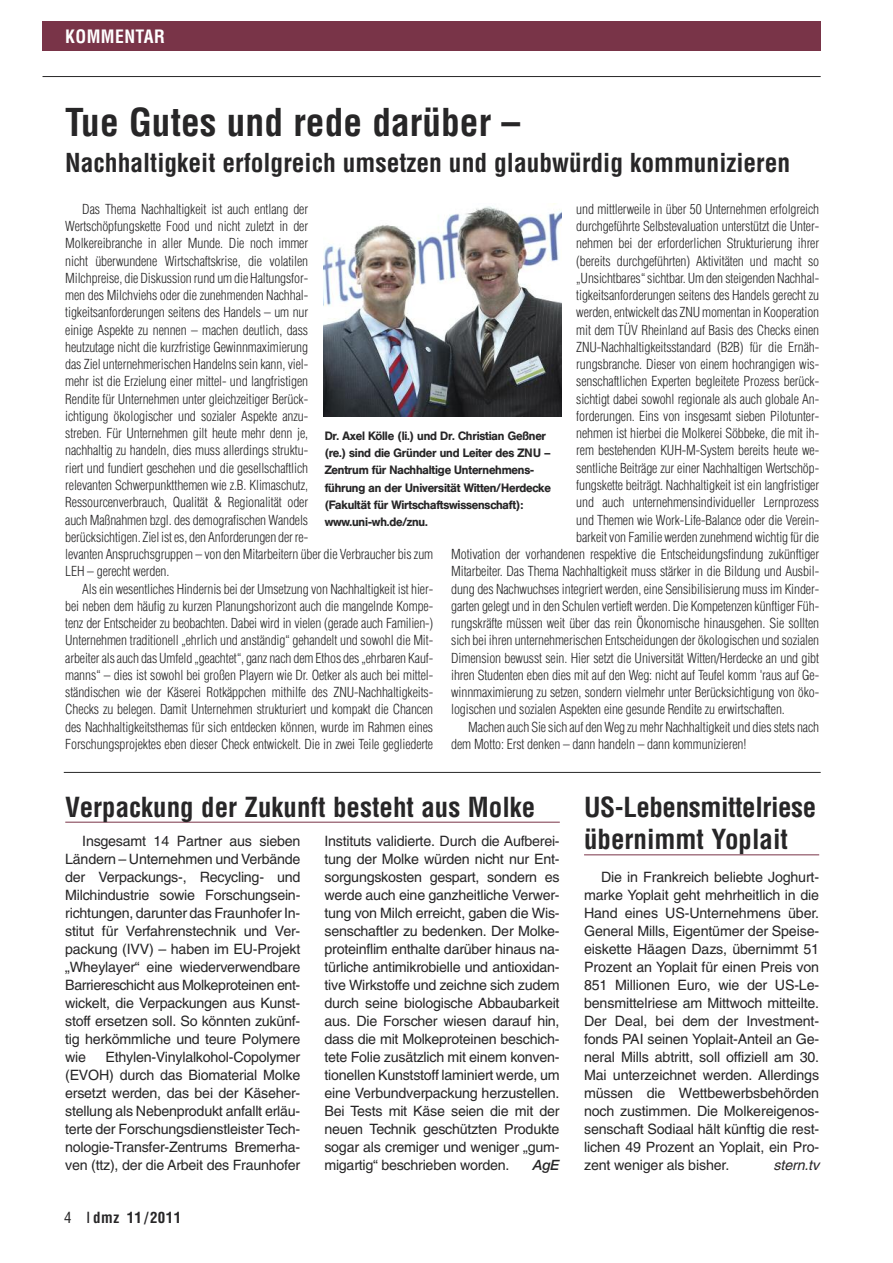
<style>
.page{position:relative;width:893px;height:1263px;background:#fff}
.page>*{position:absolute;margin:0;border:0;box-sizing:border-box;transform-origin:0 0}
.t1{font:700 condensed 37.5px "Helvetica";color:#272627}
.t2{font:700 condensed 27px/32.4px "Helvetica";color:#272627}
.t3{font:700 condensed 25.5px "Helvetica";color:#272627}
.t4{font:700 condensed 18px "Helvetica";letter-spacing:.025em;color:#fff}
.t5{font:700 condensed 15px "Helvetica";letter-spacing:.025em;color:#272627}
.t6{font:14.25px/18px "Helvetica";letter-spacing:-.015em;color:#272627;text-align:justify}
.t7{font:italic 14.25px "Helvetica";letter-spacing:-.01em;color:#272627}
.t8{font:italic 500 14.25px "Helvetica Neue";color:#272627}
.t9{font:300 condensed 13.5px/17.2px "Helvetica";letter-spacing:-.01em;color:#272627}
.t10{font:500 12px/17.2px "Helvetica BQ";letter-spacing:-.01em;color:#272627}
.s1{font-weight:400}
</style>
<div class="page">
<div style="left:43px;top:21px;width:778px;height:30px;background:#793448"></div>
<hr style="left:43px;top:76px;width:778px;height:1px;background:#272627">
<img style="left:323px;top:206px;width:238px;height:210px">
<hr style="left:64px;top:772px;width:757px;height:1px;background:#272627">
<hr style="left:584px;top:854px;width:235px;height:1px;background:#793448">
<hr style="left:65px;top:822px;width:495px;height:1px;background:#793448">
<h3 class="t4" style="left:65px;top:26px;width:101px">KOMMENTAR</h3>
<h1 class="t1" style="left:65px;top:101px;width:456px">Tue Gutes und rede darüber –</h1>
<h3 class="t3" style="left:65px;top:148px;width:726px">Nachhaltigkeit erfolgreich umsetzen und glaubwürdig kommunizieren</h3>
<p class="t9" style="left:65px;top:201px;width:369px;text-indent:17px">Das Thema Nachhaltigkeit ist auch entlang der<br>Wertschöpfungskette Food und nicht zuletzt in der<br>Molkereibranche in aller Munde. Die noch immer<br>nicht überwundene Wirtschaftskrise, die volatilen<br>Milchpreise, die Diskussion rund um die Haltungsfor-<br>men des Milchviehs oder die zunehmenden Nachhal-<br>tigkeitsanforderungen seitens des Handels – um nur<br>einige Aspekte zu nennen – machen deutlich, dass<br>heutzutage nicht die kurzfristige Gewinnmaximierung<br>das Ziel unternehmerischen Handelns sein kann, viel-<br>mehr ist die Erzielung einer mittel- und langfristigen<br>Rendite für Unternehmen unter gleichzeitiger Berück-<br>ichtigung ökologischer und sozialer Aspekte anzu-<br>streben. Für Unternehmen gilt heute mehr denn je,<br>nachhaltig zu handeln, dies muss allerdings struktu-<br>riert und fundiert geschehen und die gesellschaftlich<br>relevanten Schwerpunktthemen wie z.B. Klimaschutz,<br>Ressourcenverbrauch, Qualität &amp; Regionalität oder<br>auch Maßnahmen bzgl. des demografischen Wandels<br>berücksichtigen. Ziel istes, den Anforderungen derre-<br>levanten Anspruchsgruppen – von den Mitarbeitern über die Verbraucher bis zum LEH – gerecht werden.</p>
<p class="t9" style="left:65px;top:580px;width:369px;text-align:justify;text-indent:17px">Als ein wesentliches Hindernis bei der Umsetzung von Nachhaltigkeit ist hier&shy;bei neben dem häufig zu kurzen Planungshorizont auch die mangelnde Kompe&shy;tenz der Entscheider zu beobachten. Dabei wird in vielen (gerade auch Familien-)<br>Unternehmen traditionell „ehrlich und anständig“ gehandelt und sowohl die Mit&shy;arbeiter als auch das Umfeld „geachtet“, ganz nach dem Ethos des „ehrbaren Kauf&shy;manns“ – dies ist sowohl bei großen Playern wie Dr. Oetker als auch bei mittel&shy;ständischen wie der Käserei Rotkäppchen mithilfe des ZNU-Nachhaltigkeits-Checks zu belegen. Damit Unternehmen strukturiert und kompakt die Chancen des Nachhaltigkeitsthemas für sich entdecken können, wurde im Rahmen eines Forschungsprojektes eben dieser Check entwickelt. Die in zwei Teile gegliederte</p>
<p class="t9" style="left:576px;top:201px;width:244px">und mittlerweile in über 50 Unternehmen erfolgreich</p>
<p class="t9" style="left:576px;top:218px;width:244px">durchgeführte Selbstevaluation unterstützt die Unter-</p>
<p class="t9" style="left:576px;top:235px;width:244px">nehmen bei der erforderlichen Strukturierung ihrer</p>
<p class="t9" style="left:576px;top:252px;width:244px">(bereits durchgeführten) Aktivitäten und macht so</p>
<p class="t9" style="left:576px;top:270px;width:244px">„Unsichtbares“ sichtbar. Um den steigenden Nachhal-</p>
<p class="t9" style="left:576px;top:287px;width:244px">tigkeitsanforderungen seitens des Handels gerecht zu</p>
<p class="t9" style="left:576px;top:304px;width:244px">werden,entwickelt das ZNUmomentan in Kooperation</p>
<p class="t9" style="left:576px;top:321px;width:244px">mit dem TÜV Rheinland auf Basis des Checks einen</p>
<p class="t9" style="left:576px;top:339px;width:244px">ZNU-Nachhaltigkeitsstandard (B2B) für die Ernäh-</p>
<p class="t9" style="left:576px;top:356px;width:244px">rungsbranche. Dieser von einem hochrangigen wis-</p>
<p class="t9" style="left:576px;top:373px;width:244px">senschaftlichen Experten begleitete Prozess berück-</p>
<p class="t9" style="left:576px;top:390px;width:244px">sichtigt dabei sowohl regionale als auch globale An-</p>
<p class="t9" style="left:576px;top:408px;width:244px">forderungen. Eins von insgesamt sieben Pilotunter-</p>
<p class="t9" style="left:576px;top:425px;width:244px">nehmen ist hierbei die Molkerei Söbbeke, die mit ih-</p>
<p class="t9" style="left:576px;top:442px;width:244px">rem bestehenden KUH-M-System bereits heute we-</p>
<p class="t9" style="left:576px;top:459px;width:244px">sentliche Beiträge zur einer Nachhaltigen Wertschöp-</p>
<p class="t9" style="left:576px;top:477px;width:244px">fungskette beiträgt. Nachhaltigkeit ist ein langfristiger</p>
<p class="t9" style="left:576px;top:494px;width:244px">und auch unternehmensindividueller Lernprozess</p>
<p class="t9" style="left:576px;top:511px;width:244px">und Themen wie Work-Life-Balance oder die Verein-</p>
<p class="t9" style="left:576px;top:528px;width:244px">barkeit von Familie werden zunehmend wichtig für die</p>
<p class="t9" style="left:451px;top:546px;width:369px">Motivation der vorhandenen respektive die Entscheidungsfindung zukünftiger</p>
<p class="t9" style="left:451px;top:563px;width:369px">Mitarbeiter. Das Thema Nachhaltigkeit muss stärker in die Bildung und Ausbil-</p>
<p class="t9" style="left:451px;top:580px;width:369px">dung des Nachwuchses integriert werden, eine Sensibilisierung muss im Kinder-</p>
<p class="t9" style="left:451px;top:597px;width:369px">garten gelegt und in den Schulen vertieft werden. Die Kompetenzen künftiger Füh-</p>
<p class="t9" style="left:451px;top:615px;width:369px">rungskräfte müssen weit über das rein Ökonomische hinausgehen. Sie sollten</p>
<p class="t9" style="left:451px;top:632px;width:369px">sich bei ihren unternehmerischen Entscheidungen der ökologischen und sozialen</p>
<p class="t9" style="left:451px;top:649px;width:369px">Dimension bewusst sein. Hier setzt die Universität Witten/Herdecke an und gibt</p>
<p class="t9" style="left:451px;top:666px;width:369px">ihren Studenten eben dies mit auf den Weg: nicht auf Teufel komm 'raus auf Ge-</p>
<p class="t9" style="left:451px;top:684px;width:369px">winnmaximierung zu setzen, sondern vielmehr unter Berücksichtigung von öko-</p>
<p class="t9" style="left:451px;top:701px;width:335px">logischen und sozialen Aspekten eine gesunde Rendite zu erwirtschaften.</p>
<p class="t9" style="left:468px;top:718px;width:352px">Machen auch Sie sich auf den Weg zu mehr Nachhaltigkeit und dies stets nach</p>
<p class="t9" style="left:451px;top:735px;width:297px">dem Motto: Erst denken – dann handeln – dann kommunizieren!</p>
<p class="t10" style="left:325px;top:427px;width:228px">Dr. Axel Kölle (li.) und Dr. Christian Geßner (re.) sind die Gründer und Leiter des ZNU – Zentrum für Nachhaltige Unternehmens&shy;führung an der Universität Witten/Herdecke (Fakultät für Wirtschaftswissenschaft): www.uni-wh.de/znu.</p>
<h2 class="t2" style="left:65px;top:791px;width:472px">Verpackung der Zukunft besteht aus Molke</h2>
<p class="t6" style="left:65px;top:833px;width:237px;text-indent:17px">Insgesamt 14 Partner aus sieben Ländern – Unternehmen und Verbände der Verpackungs-, Recycling- und Milchindustrie sowie Forschungsein&shy;richtungen, darunter das Fraunhofer In&shy;stitut für Verfahrenstechnik und Ver&shy;packung (IVV) – haben im EU-Projekt „Wheylayer“ eine wiederverwendbare Barriereschicht aus Molkeproteinen ent&shy;wickelt, die Verpackungen aus Kunst&shy;stoff ersetzen soll. So könnten zukünf&shy;tig herkömmliche und teure Polymere wie</p>
<p class="t6" style="left:65px;top:1049px;width:237px;text-indent:40px">Ethylen-Vinylalkohol-Copolymer (EVOH) durch das Biomaterial Molke ersetzt werden, das bei der Käseher&shy;stellung als Nebenprodukt anfallt erläu&shy;terte der Forschungsdienstleister Tech&shy;nologie-Transfer-Zentrums Bremerha&shy;ven (ttz), der die Arbeit des Fraunhofer</p>
<p class="t5" style="left:64px;top:1209px;width:119px"><span class="s1">4</span> | dmz 11/2011</p>
<p class="t6" style="left:324px;top:833px;width:237px">Instituts validierte. Durch die Aufberei&shy;tung der Molke würden nicht nur Ent&shy;sorgungskosten gespart, sondern es werde auch eine ganzheitliche Verwer&shy;tung von Milch erreicht, gaben die Wis&shy;senschaftler zu bedenken. Der Molke&shy;proteinflim enthalte darüber hinaus na&shy;türliche antimikrobielle und antioxidan&shy;tive Wirkstoffe und zeichne sich zudem durch seine biologische Abbaubarkeit aus. Die Forscher wiesen darauf hin, dass die mit Molkeproteinen beschich&shy;tete Folie zusätzlich mit einem konven&shy;tionellen Kunststoff laminiert werde, um eine Verbundverpackung herzustellen.<br>Bei Tests mit Käse seien die mit der neuen Technik geschützten Produkte sogar als cremiger und weniger „gum&shy;migartig“ beschrieben worden.</p>
<p class="t8" style="left:533px;top:1160px;width:28px">AgE</p>
<h2 class="t2" style="left:584px;top:791px;width:234px">US-Lebensmittelriese übernimmt Yoplait</h2>
<p class="t6" style="left:584px;top:869px;width:237px;text-indent:17px">Die in Frankreich beliebte Joghurt&shy;marke Yoplait geht mehrheitlich in die Hand eines US-Unternehmens über.<br>General Mills, Eigentümer der Speise&shy;eiskette Häagen Dazs, übernimmt 51<br>Prozent an Yoplait für einen Preis von 851 Millionen Euro, wie der US-Le&shy;bensmittelriese am Mittwoch mitteilte.<br>Der Deal, bei dem der Investment&shy;fonds PAI seinen Yoplait-Anteil an Ge&shy;neral Mills abtritt, soll offiziell am 30.<br>Mai unterzeichnet werden. Allerdings müssen die Wettbewerbsbehörden noch zustimmen. Die Molkereigenos&shy;senschaft Sodiaal hält künftig die rest&shy;lichen 49 Prozent an Yoplait, ein Pro&shy;zent weniger als bisher.</p>
<p class="t7" style="left:774px;top:1160px;width:47px">stern.tv</p>
</div>
